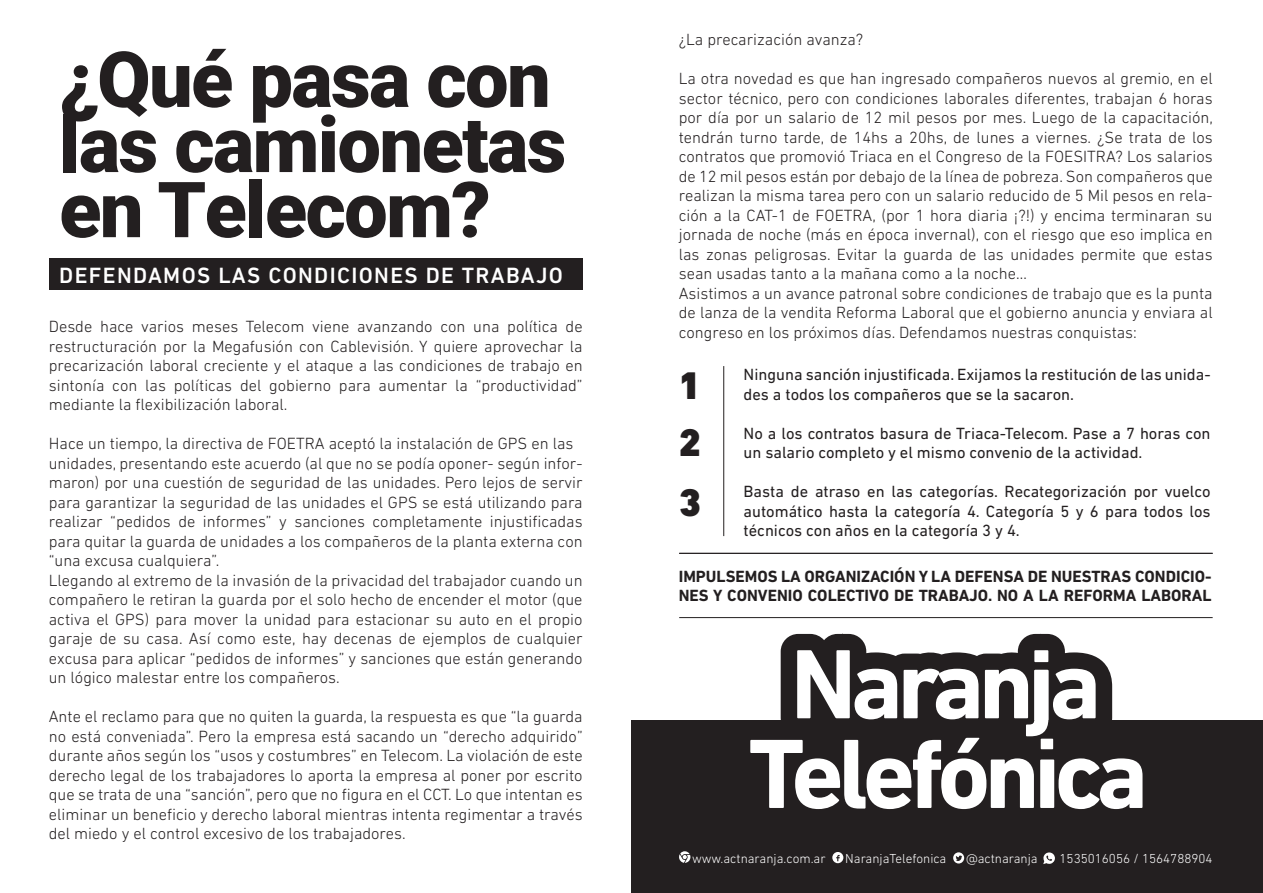
<style>
.page{position:relative;width:1263px;height:893px;background:#fff}
.page>*{position:absolute;margin:0;border:0;box-sizing:border-box;transform-origin:0 0}
.t1{font:900 77.4px/65.1px "Roboto";letter-spacing:-.02em;color:#231f20}
.t2{font:900 39.15px/58.5px "DIN Next LT Pro";color:#231f20;text-align:justify}
.t3{font:500 22.5px "DIN Next LT Pro";letter-spacing:.06em;color:#fff}
.t4{font:300 16.5px/19.5px "DIN Next LT Pro";color:#231f20;text-align:justify}
.t5{font:16.5px/19.5px "DIN Next LT Pro";color:#231f20}
.t6{font:700 16.5px/19.5px "DIN Next LT Pro";color:#231f20}
.t7{font:300 13.2px "DIN Next LT Pro";color:#fff}
</style>
<div class="page">
<div style="left:49px;top:259px;width:534px;height:31px;background:#231f20"></div>
<div style="left:632px;top:720px;width:631px;height:173px;background:#231f20"></div>
<svg style="left:679px;top:851px;width:11px;height:12px"></svg>
<svg style="left:832px;top:852px;width:11px;height:11px"></svg>
<svg style="left:953px;top:852px;width:11px;height:11px"></svg>
<svg style="left:750px;top:633px;width:393px;height:177px"></svg>
<div style="left:1041px;top:739px;width:12px;height:10px;background:#fff"></div>
<svg style="left:1043px;top:852px;width:12px;height:12px"></svg>
<hr style="left:723px;top:366px;width:1px;height:170px;background:#231f20">
<hr style="left:679px;top:617px;width:534px;height:1px;background:#231f20">
<hr style="left:679px;top:553px;width:534px;height:1px;background:#231f20">
<h1 class="t1" style="left:59px;top:44px;width:509px">¿Qué pasa con las camionetas en Telecom?</h1>
<h3 class="t3" style="left:59px;top:262px;width:505px">DEFENDAMOS LAS CONDICIONES DE TRABAJO</h3>
<p class="t4" style="left:49px;top:316px;width:535px">Desde hace varios meses Telecom viene avanzando con una política de restructuración por la Megafusión con Cablevisión. Y quiere aprovechar la precarización laboral creciente y el ataque a las condiciones de trabajo en sintonía con las políticas del gobierno para aumentar la “productividad” mediante la flexibilización laboral.</p>
<p class="t4" style="left:49px;top:434px;width:535px;text-align:left">Hace un tiempo, la directiva de FOETRA aceptó la instalación de GPS en las unidades, presentando este acuerdo (al que no se podía oponer- según infor&shy;maron) por una cuestión de seguridad de las unidades. Pero lejos de servir para garantizar la seguridad de las unidades el GPS se está utilizando para realizar “pedidos de informes” y sanciones completamente injustificadas para quitar la guarda de unidades a los compañeros de la planta externa con “una excusa cualquiera”.<br>Llegando al extremo de la invasión de la privacidad del trabajador cuando un compañero le retiran la guarda por el solo hecho de encender el motor (que activa el GPS) para mover la unidad para estacionar su auto en el propio garaje de su casa. Así como este, hay decenas de ejemplos de cualquier excusa para aplicar “pedidos de informes” y sanciones que están generando un lógico malestar entre los compañeros.</p>
<p class="t4" style="left:49px;top:707px;width:535px">Ante el reclamo para que no quiten la guarda, la respuesta es que “la guarda no está conveniada”. Pero la empresa está sacando un “derecho adquirido” durante años según los “usos y costumbres” en Telecom. La violación de este derecho legal de los trabajadores lo aporta la empresa al poner por escrito que se trata de una “sanción”, pero que no figura en el CCT. Lo que intentan es eliminar un beneficio y derecho laboral mientras intenta regimentar a través del miedo y el control excesivo de los trabajadores.</p>
<p class="t4" style="left:679px;top:30px;width:186px">¿La precarización avanza?</p>
<p class="t4" style="left:679px;top:69px;width:536px;text-align:left">La otra novedad es que han ingresado compañeros nuevos al gremio, en el sector técnico, pero con condiciones laborales diferentes, trabajan 6 horas por día por un salario de 12 mil pesos por mes. Luego de la capacitación, tendrán turno tarde, de 14hs a 20hs, de lunes a viernes. ¿Se trata de los contratos que promovió Triaca en el Congreso de la FOESITRA? Los salarios de 12 mil pesos están por debajo de la línea de pobreza. Son compañeros que realizan la misma tarea pero con un salario reducido de 5 Mil pesos en rela&shy;ción a la CAT-1 de FOETRA, (por 1 hora diaria ¡?!) y encima terminaran su jornada de noche (más en época invernal), con el riesgo que eso implica en las zonas peligrosas. Evitar la guarda de las unidades permite que estas sean usadas tanto a la mañana como a la noche…<br>Asistimos a un avance patronal sobre condiciones de trabajo que es la punta de lanza de la vendita Reforma Laboral que el gobierno anuncia y enviara al congreso en los próximos días. Defendamos nuestras conquistas:</p>
<h2 class="t2" style="left:679px;top:357px;width:24px">1<br>2<br>3</h2>
<p class="t5" style="left:743px;top:365px;width:469px">Ninguna sanción injustificada. Exijamos la restitución de las unida&shy;des a todos los compañeros que se la sacaron.</p>
<p class="t5" style="left:743px;top:423px;width:469px">No a los contratos basura de Triaca-Telecom. Pase a 7 horas con un salario completo y el mismo convenio de la actividad.</p>
<p class="t5" style="left:743px;top:482px;width:469px;text-align:justify">Basta de atraso en las categorías. Recategorización por vuelco automático hasta la categoría 4. Categoría 5 y 6 para todos los técnicos con años en la categoría 3 y 4.</p>
<p class="t6" style="left:679px;top:566px;width:534px">IMPULSEMOS LA ORGANIZACIÓN Y LA DEFENSA DE NUESTRAS CONDICIO-<br>NES Y CONVENIO COLECTIVO DE TRABAJO. NO A LA REFORMA LABORAL</p>
<p class="t7" style="left:692px;top:851px;width:135px">www.actnaranja.com.ar</p>
<p class="t7" style="left:845px;top:851px;width:103px">NaranjaTelefonica</p>
<p class="t7" style="left:966px;top:851px;width:73px">@actnaranja</p>
<p class="t7" style="left:1059px;top:851px;width:155px">1535016056 / 1564788904</p>
</div>
